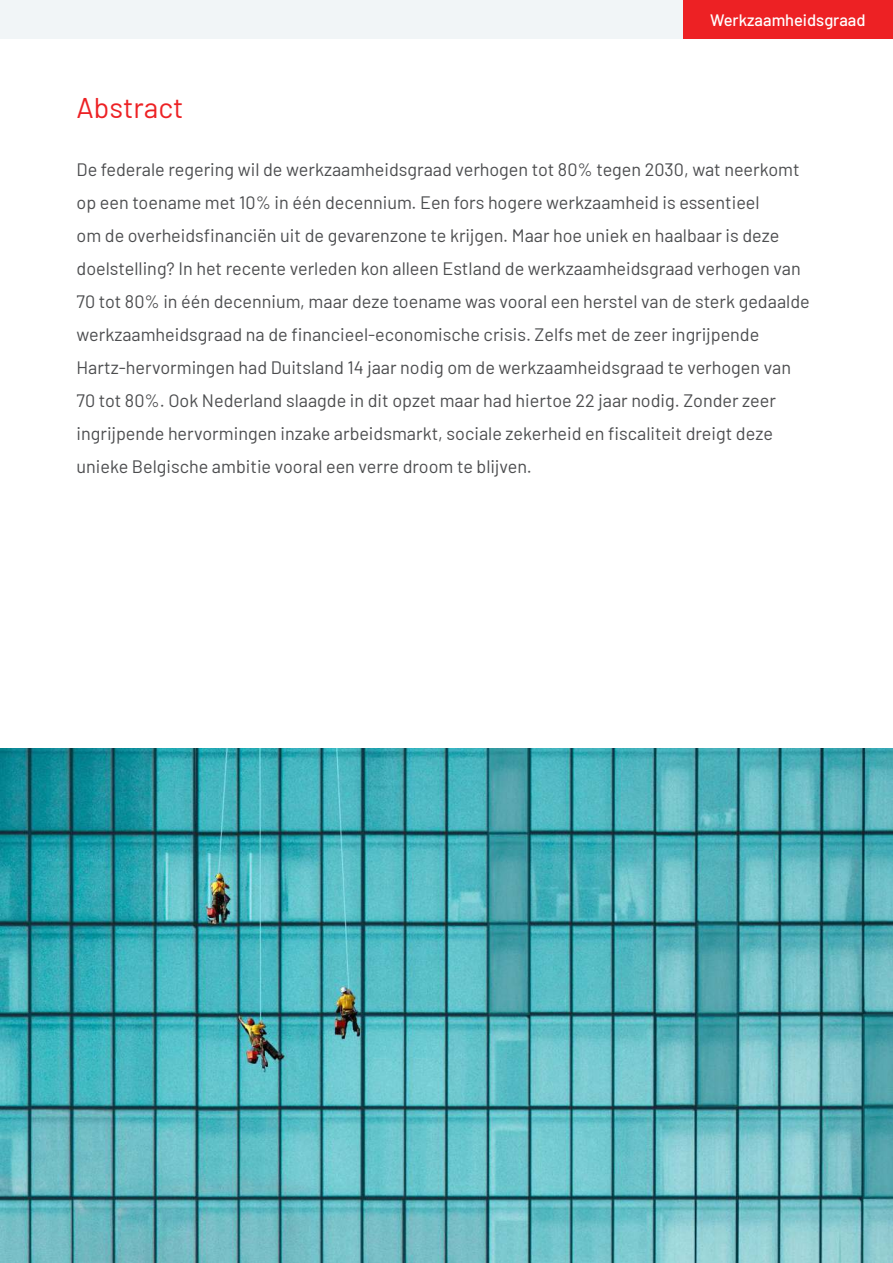
<style>
.page{position:relative;width:893px;height:1263px;background:#fff}
.page>*{position:absolute;margin:0;border:0;box-sizing:border-box;transform-origin:0 0}
.t1{font:28.5px "Barlow";color:#ed2124}
.t2{font:18px/33px "Barlow";color:#4c4d4f}
.t3{font:500 16.5px "Barlow";color:#fff}
</style>
<div class="page">
<div style="left:0;top:0;width:893px;height:38px;background:#f1f5f7"></div>
<div style="left:684px;top:0;width:209px;height:38px;background:#ed2124"></div>
<img style="left:0;top:748px;width:893px;height:515px">
<h1 class="t1" style="left:77px;top:98px;width:108px">Abstract</h1>
<p class="t3" style="left:710px;top:14px;width:157px">Werkzaamheidsgraad</p>
<p class="t2" style="left:77px;top:155px;width:735px">De federale regering wil de werkzaamheidsgraad verhogen tot 80% tegen 2030, wat neerkomt op een toename met 10% in één decennium. Een fors hogere werkzaamheid is essentieel<br>om de overheidsfinanciën uit de gevarenzone te krijgen. Maar hoe uniek en haalbaar is deze doelstelling? In het recente verleden kon alleen Estland de werkzaamheidsgraad verhogen van 70 tot 80% in één decennium, maar deze toename was vooral een herstel van de sterk gedaalde werkzaamheidsgraad na de financieel-economische crisis. Zelfs met de zeer ingrijpende Hartz-hervormingen had Duitsland 14 jaar nodig om de werkzaamheidsgraad te verhogen van 70 tot 80%. Ook Nederland slaagde in dit opzet maar had hiertoe 22 jaar nodig. Zonder zeer ingrijpende hervormingen inzake arbeidsmarkt, sociale zekerheid en fiscaliteit dreigt deze unieke Belgische ambitie vooral een verre droom te blijven.</p>
</div>
